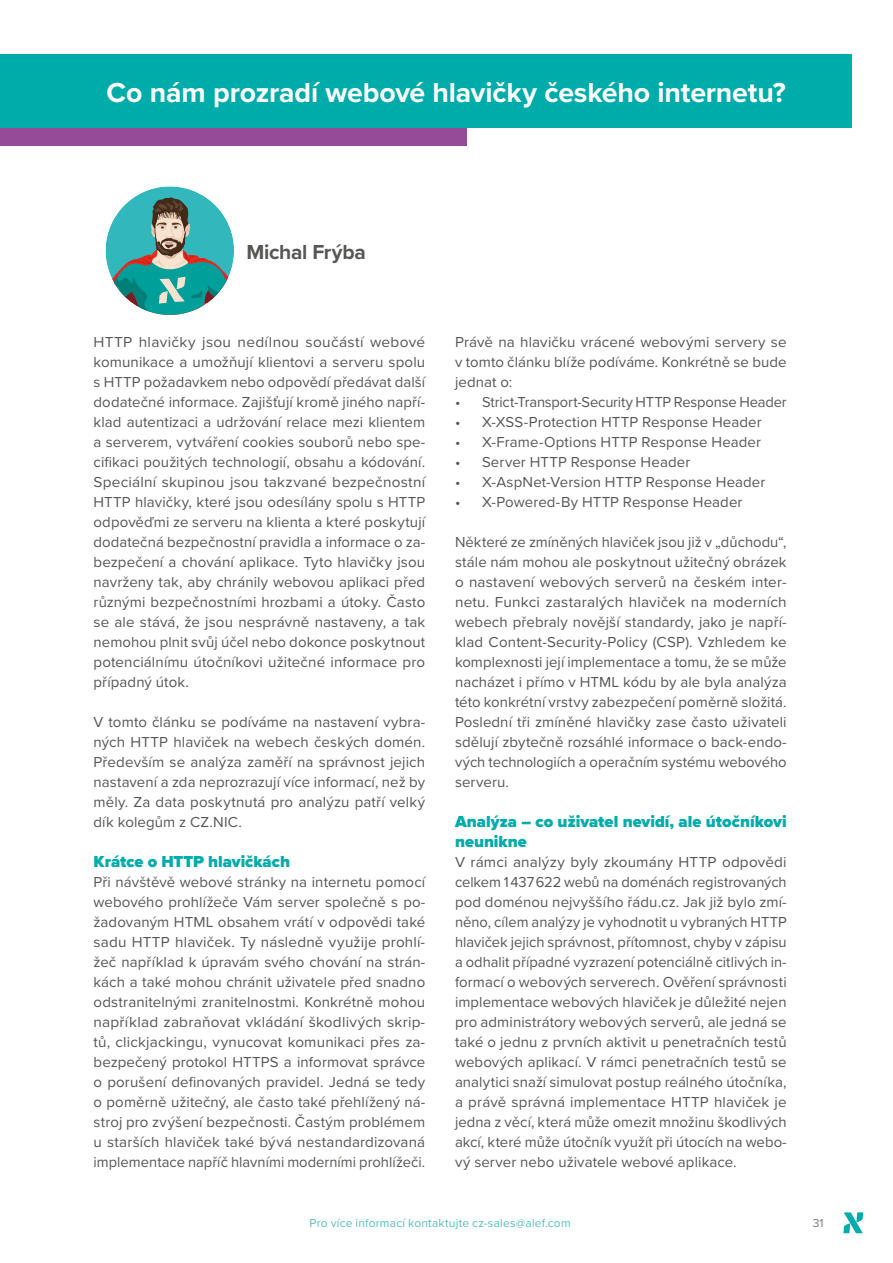
<style>
.page{position:relative;width:893px;height:1263px;background:#fff}
.page>*{position:absolute;margin:0;border:0;box-sizing:border-box;transform-origin:0 0}
.t1{font:700 28.5px "Proxima Nova";letter-spacing:-.005em;color:#fff}
.t2{font:700 21px "Proxima Nova";letter-spacing:-.015em;color:#575756}
.t3{font:900 16.5px/20px "Proxima Nova";color:#00aca9}
.t4{font:15px/20px "Proxima Nova";letter-spacing:.005em;color:#575756;text-align:justify}
.t5{font:12px "Proxima Nova";letter-spacing:.015em;color:#55bdba}
.t6{font:12px "Proxima Nova";color:#787878}
</style>
<div class="page">
<svg style="left:843px;top:1212px;width:20px;height:21px"></svg>
<div style="left:0;top:128px;width:466px;height:18px;background:#954b97"></div>
<div style="left:0;top:54px;width:852px;height:74px;background:#00aca9"></div>
<div style="left:106px;top:186px;width:128px;height:129px;background:#31b7bc;border-radius:50%"></div>
<svg style="left:106px;top:197px;width:128px;height:118px"></svg>
<h1 class="t1" style="left:107px;top:71px;width:681px">Co nám prozradí webové hlavičky českého internetu?</h1>
<h2 class="t2" style="left:246px;top:237px;width:121px">Michal Frýba</h2>
<p class="t4" style="left:94px;top:332px;width:333px">HTTP hlavičky jsou nedílnou součástí webové komunikace a umožňují klientovi a serveru spolu s HTTP požadavkem nebo odpovědí předávat další dodatečné informace. Zajišťují kromě jiného napří&shy;klad autentizaci a udržování relace mezi klientem a serverem, vytváření cookies souborů nebo spe&shy;cifikaci použitých technologií, obsahu a kódování.<br>Speciální skupinou jsou takzvané bezpečnostní HTTP hlavičky, které jsou odesílány spolu s HTTP odpověďmi ze serveru na klienta a které poskytují dodatečná bezpečnostní pravidla a informace o za&shy;bezpečení a chování aplikace. Tyto hlavičky jsou navrženy tak, aby chránily webovou aplikaci před různými bezpečnostními hrozbami a útoky. Často se ale stává, že jsou nesprávně nastaveny, a tak nemohou plnit svůj účel nebo dokonce poskytnout potenciálnímu útočníkovi užitečné informace pro případný útok.</p>
<p class="t4" style="left:94px;top:711px;width:333px">V tomto článku se podíváme na nastavení vybra&shy;ných HTTP hlaviček na webech českých domén.<br>Především se analýza zaměří na správnost jejich nastavení a zda neprozrazují více informací, než by měly. Za data poskytnutá pro analýzu patří velký dík kolegům z CZ.NIC.</p>
<p class="t3" style="left:94px;top:851px;width:198px">Krátce o HTTP hlavičkách</p>
<p class="t4" style="left:94px;top:871px;width:333px">Při návštěvě webové stránky na internetu pomocí webového prohlížeče Vám server společně s po&shy;žadovaným HTML obsahem vrátí v odpovědi také sadu HTTP hlaviček. Ty následně využije prohlí&shy;žeč například k úpravám svého chování na strán&shy;kách a také mohou chránit uživatele před snadno odstranitelnými zranitelnostmi. Konkrétně mohou například zabraňovat vkládání škodlivých skrip&shy;tů, clickjackingu, vynucovat komunikaci přes za&shy;bezpečený protokol HTTPS a informovat správce o porušení definovaných pravidel. Jedná se tedy o poměrně užitečný, ale často také přehlížený ná&shy;stroj pro zvýšení bezpečnosti. Častým problémem u starších hlaviček také bývá nestandardizovaná implementace napříč hlavními moderními prohlížeči.</p>
<p class="t4" style="left:455px;top:332px;width:333px">Právě na hlavičku vrácené webovými servery se v tomto článku blíže podíváme. Konkrétně se bude jednat o:</p>
<p class="t4" style="left:455px;top:392px;width:333px">• Strict-Transport-Security HTTP Response Header</p>
<p class="t4" style="left:455px;top:412px;width:308px">• X-XSS-Protection HTTP Response Header</p>
<p class="t4" style="left:455px;top:432px;width:308px">• X-Frame-Options HTTP Response Header</p>
<p class="t4" style="left:455px;top:452px;width:237px">• Server HTTP Response Header</p>
<p class="t4" style="left:455px;top:472px;width:312px">• X-AspNet-Version HTTP Response Header</p>
<p class="t4" style="left:455px;top:492px;width:289px">• X-Powered-By HTTP Response Header</p>
<p class="t4" style="left:455px;top:532px;width:333px">Některé ze zmíněných hlaviček jsou již v „důchodu“, stále nám mohou ale poskytnout užitečný obrázek o nastavení webových serverů na českém inter&shy;netu. Funkci zastaralých hlaviček na moderních webech přebraly novější standardy, jako je napří&shy;klad Content-Security-Policy (CSP). Vzhledem ke komplexnosti její implementace a tomu, že se může nacházet i přímo v HTML kódu by ale byla analýza této konkrétní vrstvy zabezpečení poměrně složitá.<br>Poslední tři zmíněné hlavičky zase často uživateli sdělují zbytečně rozsáhlé informace o back-endo&shy;vých technologiích a operačním systému webového serveru.</p>
<p class="t3" style="left:455px;top:811px;width:333px">Analýza – co uživatel nevidí, ale útočníkovi neunikne</p>
<p class="t4" style="left:455px;top:851px;width:333px">V rámci analýzy byly zkoumány HTTP odpovědi celkem 1 437 622 webů na doménách registrovaných pod doménou nejvyššího řádu.cz. Jak již bylo zmí&shy;něno, cílem analýzy je vyhodnotit u vybraných HTTP hlaviček jejich správnost, přítomnost, chyby v zápisu a odhalit případné vyzrazení potenciálně citlivých in&shy;formací o webových serverech. Ověření správnosti implementace webových hlaviček je důležité nejen pro administrátory webových serverů, ale jedná se také o jednu z prvních aktivit u penetračních testů webových aplikací. V rámci penetračních testů se analytici snaží simulovat postup reálného útočníka, a právě správná implementace HTTP hlaviček je jedna z věcí, která může omezit množinu škodlivých akcí, které může útočník využít při útocích na webo&shy;vý server nebo uživatele webové aplikace.</p>
<p class="t5" style="left:309px;top:1214px;width:263px">Pro více informací kontaktujte cz-sales@alef.com</p>
<p class="t6" style="left:813px;top:1214px;width:12px">31</p>
</div>
